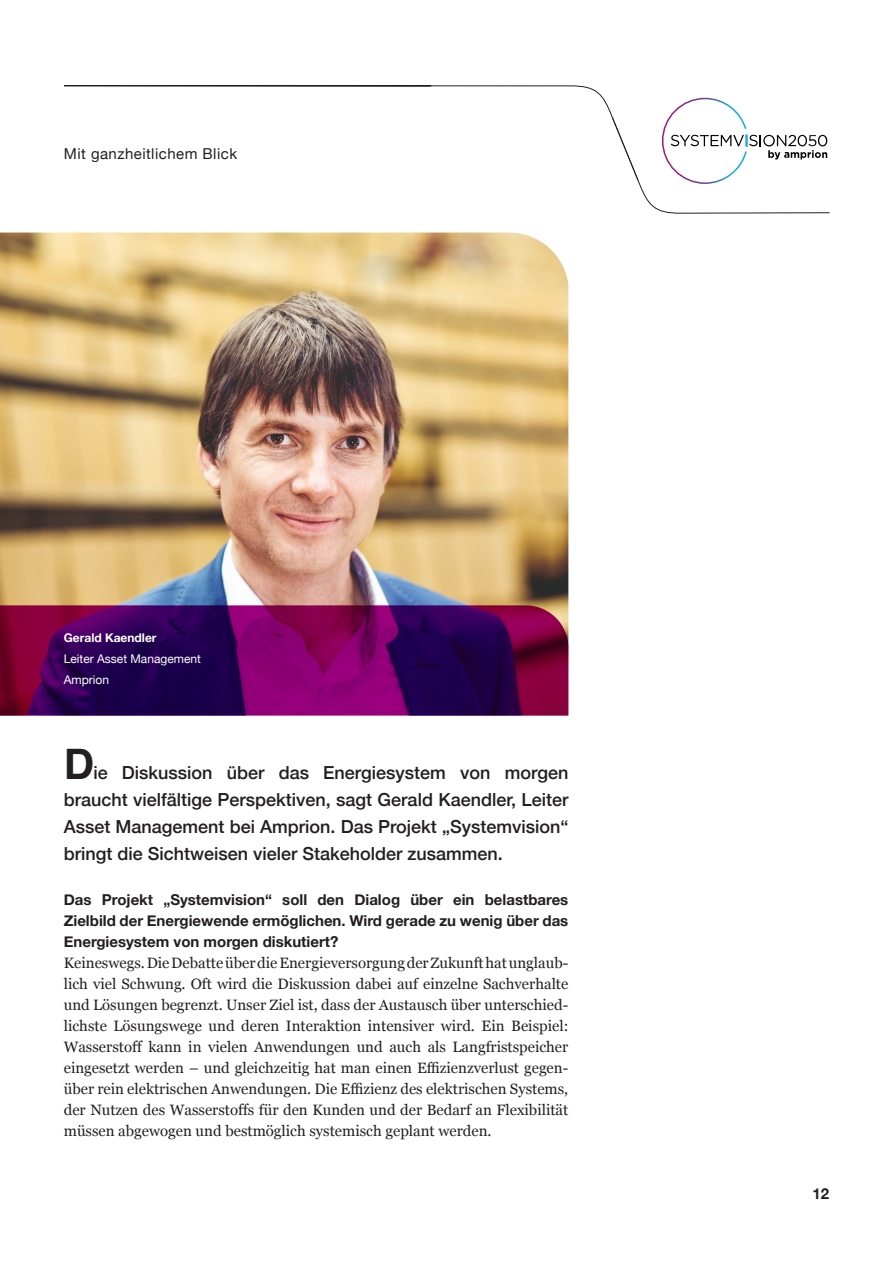
<style>
.page{position:relative;width:893px;height:1263px;background:#fff}
.page>*{position:absolute;margin:0;border:0;box-sizing:border-box;transform-origin:0 0}
.Einleitung{font:700 42px "Helvetica";color:#231f20}
.Einleitung-2{font:500 18px/27px "Helvetica Neue";color:#231f20;text-align:justify}
.Body{font:15px/21px "Georgia";color:#231f20;text-align:justify}
.Frage{font:700 15px/21px "Helvetica Neue";color:#231f20;text-align:justify}
.t1{font:15px "Helvetica Neue";letter-spacing:.03em;color:#231f20}
.Autor_klein{font:12px "Helvetica Neue";color:#fff}
.Autor_klein-2{font:700 12px "Helvetica Neue";color:#fff}
</style>
<div class="page">
<svg style="left:64px;top:85px;width:547px;height:30px"></svg>
<svg style="left:611px;top:97px;width:219px;height:117px"></svg>
<img style="left:0;top:232px;width:568px;height:373px">
<svg style="left:0;top:605px;width:568px;height:111px;background:#540254"></svg>
<p class="t1" style="left:64px;top:143px;width:175px">Mit ganzheitlichem Blick</p>
<p class="Autor_klein-2" style="left:64px;top:628px;width:94px">Gerald Kaendler</p>
<p class="Autor_klein" style="left:64px;top:650px;width:139px">Leiter Asset Management</p>
<p class="Autor_klein" style="left:64px;top:671px;width:47px">Amprion</p>
<p class="Einleitung" style="left:64px;top:730px;width:32px">D</p>
<p class="Einleitung-2" style="left:64px;top:757px;width:506px;text-indent:30px">ie Diskussion über das Energiesystem von morgen braucht vielfältige Perspektiven, sagt Gerald Kaendler, Leiter Asset Management bei Amprion. Das Projekt „Systemvision“ bringt die Sichtweisen vieler Stakeholder zusammen.</p>
<p class="Frage" style="left:64px;top:889px;width:506px">Das Projekt „Systemvision“ soll den Dialog über ein belastbares Zielbild der Energiewende ermöglichen. Wird gerade zu wenig über das Energiesystem von morgen diskutiert?</p>
<p class="Body" style="left:64px;top:951px;width:506px">Keineswegs. Die Debatte über die Energieversorgung der Zukunft hat unglaub&shy;lich viel Schwung. Oft wird die Diskussion dabei auf einzelne Sachverhalte und Lösungen begrenzt. Unser Ziel ist, dass der Austausch über unterschied&shy;lichste Lösungswege und deren Interaktion intensiver wird. Ein Beispiel:<br>Wasserstoff kann in vielen Anwendungen und auch als Langfristspeicher eingesetzt werden – und gleichzeitig hat man einen Effizienzverlust gegen&shy;über rein elektrischen Anwendungen. Die Effizienz des elektrischen Systems, der Nutzen des Wasserstoffs für den Kunden und der Bedarf an Flexibilität müssen abgewogen und bestmöglich systemisch geplant werden.</p>
<p class="Frage" style="left:812px;top:1183px;width:18px">12</p>
</div>
